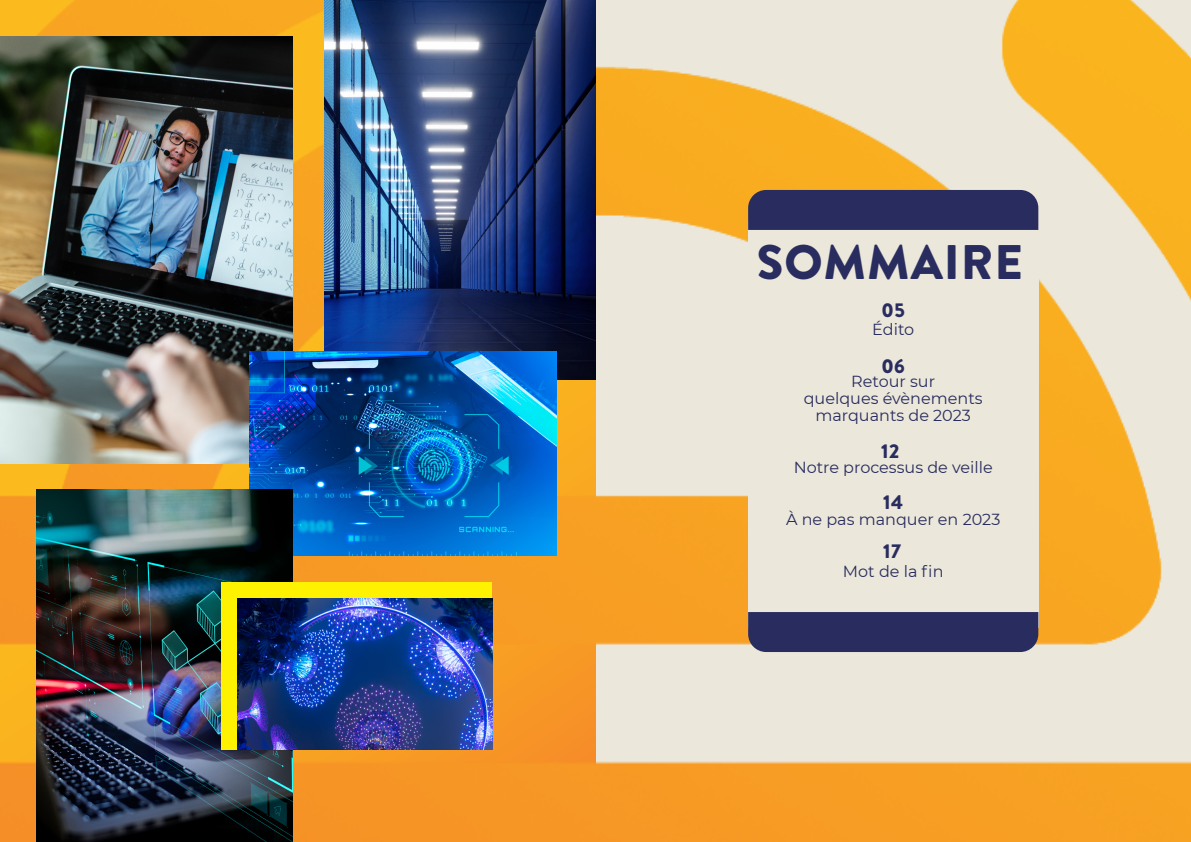
<style>
.page{position:relative;width:1191px;height:842px;background:#fff}
.page>*{position:absolute;margin:0;border:0;box-sizing:border-box;transform-origin:0 0}
.t1{font:900 48.5px "Brandon Grotesque";letter-spacing:.02em;color:#292c5f}
.t2{font:900 20px "Brandon Grotesque";letter-spacing:.03em;color:#292c5f}
.t3{font:16px/17px "Montserrat";color:#292c5f;text-align:center}
</style>
<div class="page">
<img style="left:0;top:0;width:1191px;height:842px">
<img style="left:0;top:36px;width:292px;height:428px">
<img style="left:325px;top:0;width:270px;height:379px">
<img style="left:250px;top:352px;width:307px;height:204px">
<img style="left:36px;top:490px;width:256px;height:352px">
<div style="left:221px;top:582px;width:271px;height:168px;background:#fff200"></div>
<img style="left:238px;top:599px;width:254px;height:151px">
<div style="left:748px;top:221px;width:290px;height:406px;background:#ebe7da"></div>
<div style="left:748px;top:190px;width:290px;height:40px;background:#292c5f"></div>
<div style="left:748px;top:612px;width:290px;height:40px;background:#292c5f"></div>
<h1 class="t1" style="left:757px;top:228px;width:267px">SOMMAIRE</h1>
<p class="t2" style="left:881px;top:296px;width:25px">05</p>
<p class="t3" style="left:872px;top:320px;width:43px">Édito</p>
<p class="t2" style="left:881px;top:351px;width:25px">06</p>
<p class="t3" style="left:804px;top:372px;width:180px">Retour sur<br>quelques évènements marquants de 2023</p>
<p class="t3" style="left:793px;top:458px;width:201px">Notre processus de veille</p>
<p class="t3" style="left:786px;top:510px;width:216px">À ne pas manquer en 2023</p>
<p class="t3" style="left:843px;top:562px;width:102px">Mot de la fin</p>
<p class="t2" style="left:881px;top:437px;width:20px">12</p>
<p class="t2" style="left:883px;top:488px;width:22px">14</p>
<p class="t2" style="left:883px;top:537px;width:19px">17</p>
</div>
